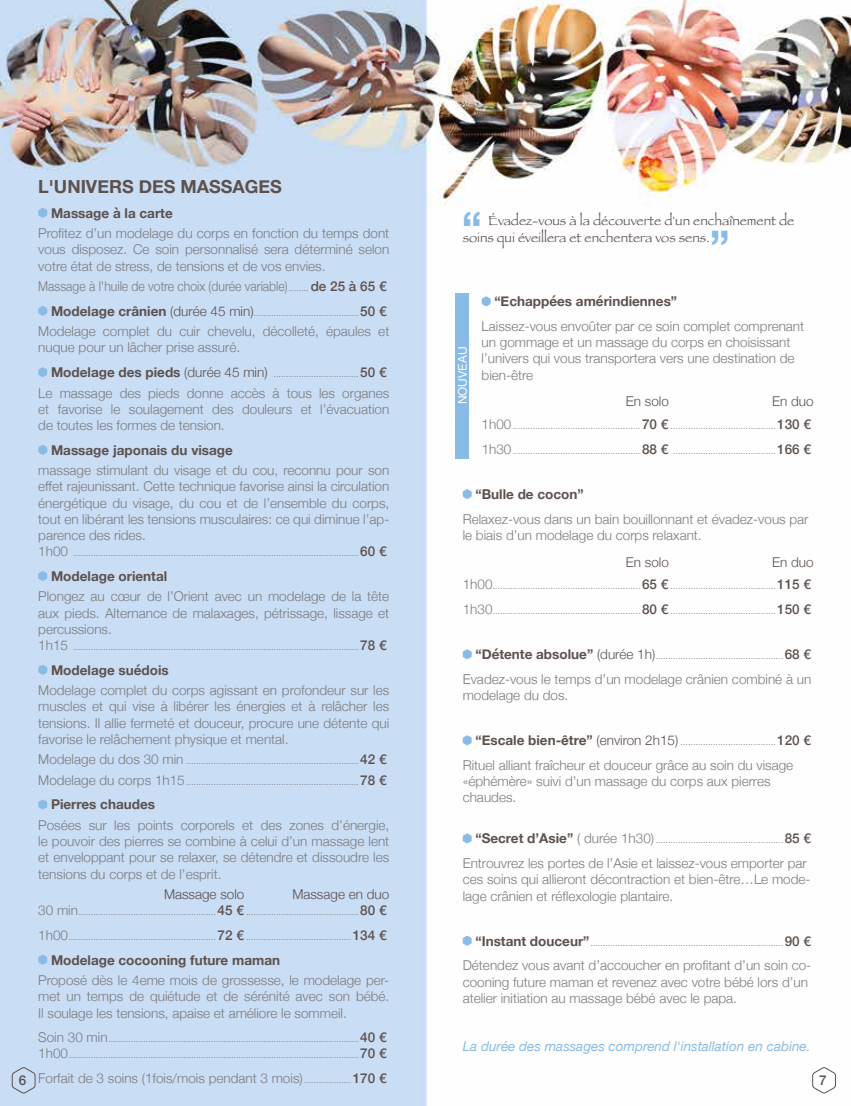
<style>
.page{position:relative;width:851px;height:1106px;background:#fff}
.page>*{position:absolute;margin:0;border:0;box-sizing:border-box;transform-origin:0 0}
.t1{font:700 43.5px "Helvetica Neue";color:#88bce7}
.t2{font:700 18px "Helvetica Neue";color:#5d514d}
.t3{font:300 13.5px/16.2px "Helvetica Neue";color:#7c7b7b;text-align:justify}
.t4{font:700 13.5px "Helvetica Neue";color:#5d514d}
.t5{font:13.5px/16.2px "Papyrus";color:#5d514d}
.t6{font:300 13.5px "Helvetica Neue";color:#7c7b7b;scale:.9 1}
.t7{font:italic 13.5px "Helvetica Neue";color:#88bce7}
.t8{font:300 13.5px "Helvetica Neue";color:#5d514d}
.t9{font:500 13.5px "Helvetica Neue";color:#5d514d}
.t10{font:12px "Helvetica Neue";color:#fff}
.t11{font:300 9px/16.2px "Helvetica Neue";color:#7c7b7b}
.s1{font-size:9px}
.s2{font-weight:500;color:#5d514d}
.s3{font-weight:700;font-size:13.5px;color:#5d514d}
.s4{font-size:13.5px;color:#5d514d}
.s5{font-weight:500;font-size:13.5px;color:#5d514d}
.s6{font-size:13.5px}
</style>
<div class="page">
<img style="left:0;top:0;width:850px;height:1106px">
<svg style="left:38px;top:208px;width:9px;height:10px"></svg>
<svg style="left:38px;top:306px;width:9px;height:10px"></svg>
<svg style="left:38px;top:367px;width:9px;height:10px"></svg>
<svg style="left:38px;top:445px;width:9px;height:10px"></svg>
<svg style="left:38px;top:571px;width:9px;height:10px"></svg>
<svg style="left:38px;top:665px;width:9px;height:9px"></svg>
<svg style="left:38px;top:799px;width:9px;height:10px"></svg>
<svg style="left:38px;top:954px;width:9px;height:10px"></svg>
<svg style="left:481px;top:296px;width:9px;height:10px"></svg>
<svg style="left:462px;top:489px;width:9px;height:10px"></svg>
<svg style="left:462px;top:649px;width:9px;height:10px"></svg>
<svg style="left:462px;top:735px;width:9px;height:10px"></svg>
<svg style="left:462px;top:833px;width:9px;height:10px"></svg>
<svg style="left:462px;top:935px;width:9px;height:10px"></svg>
<div style="left:455px;top:293px;width:14px;height:165px;background:#88bce7"></div>
<svg style="left:812px;top:1067px;width:23px;height:26px"></svg>
<svg style="left:12px;top:1067px;width:23px;height:26px"></svg>
<h2 class="t2" style="left:38px;top:172px;width:245px">L'UNIVERS DES MASSAGES</h2>
<p class="t4" style="left:51px;top:202px;width:123px">Massage à la carte</p>
<p class="t3" style="left:38px;top:224px;width:352px">Profitez d’un modelage du corps en fonction du temps dont vous disposez. Ce soin personnalisé sera déterminé selon votre état de stress, de tensions et de vos envies.</p>
<p class="t6" style="left:38px;top:275px;width:388px">Massage à l'huile de votre choix (durée variable)<span class="s1">........</span> <span class="s2">de 25 à 65 €</span></p>
<p class="t11" style="left:51px;top:304px;width:337px"><span class="s3">Modelage crânien</span> <span class="s4">(durée 45 min)</span>.......................................... <span class="s5">50 €</span></p>
<p class="t3" style="left:38px;top:322px;width:352px">Modelage complet du cuir chevelu, décolleté, épaules et nuque pour un lâcher prise assuré.</p>
<p class="t11" style="left:51px;top:365px;width:337px"><span class="s3">Modelage des pieds</span> <span class="s4">(durée 45 min)</span> .................................. <span class="s5">50 €</span></p>
<p class="t3" style="left:38px;top:384px;width:352px">Le massage des pieds donne accès à tous les organes et favorise le soulagement des douleurs et l’évacuation de toutes les formes de tension.</p>
<p class="t4" style="left:51px;top:439px;width:183px">Massage japonais du visage</p>
<p class="t3" style="left:38px;top:461px;width:352px">massage stimulant du visage et du cou, reconnu pour son effet rajeunissant. Cette technique favorise ainsi la circulation énergétique du visage, du cou et de l’ensemble du corps, tout en libérant les tensions musculaires: ce qui diminue l’ap&shy;parence des rides.</p>
<p class="t11" style="left:38px;top:544px;width:350px"><span class="s6">1h00</span> .................................................................................................................. <span class="s5">60 €</span></p>
<p class="t4" style="left:51px;top:565px;width:118px">Modelage oriental</p>
<p class="t3" style="left:38px;top:587px;width:352px">Plongez au cœur de l’Orient avec un modelage de la tête aux pieds. Alternance de malaxages, pétrissage, lissage et percussions.</p>
<p class="t11" style="left:38px;top:638px;width:350px"><span class="s6">1h15</span> .................................................................................................................. <span class="s5">78 €</span></p>
<p class="t4" style="left:51px;top:659px;width:119px">Modelage suédois</p>
<p class="t3" style="left:38px;top:681px;width:352px">Modelage complet du corps agissant en profondeur sur les muscles et qui vise à libérer les énergies et à relâcher les tensions. Il allie fermeté et douceur, procure une détente qui favorise le relâchement physique et mental.</p>
<p class="t11" style="left:38px;top:752px;width:350px"><span class="s6">Modelage du dos 30 min</span> ..................................................................... <span class="s5">42 €</span></p>
<p class="t11" style="left:38px;top:772px;width:350px"><span class="s6">Modelage du corps 1h15</span>..................................................................... <span class="s5">78 €</span></p>
<p class="t4" style="left:51px;top:794px;width:106px">Pierres chaudes</p>
<p class="t3" style="left:38px;top:816px;width:352px">Posées sur les points corporels et des zones d’énergie, le pouvoir des pierres se combine à celui d’un massage lent et enveloppant pour se relaxer, se détendre et dissoudre les tensions du corps et de l’esprit.</p>
<p class="t11" style="left:38px;top:903px;width:350px"><span class="s6">30 min</span>....................................................... <span class="s5">45 €</span> ............................................. <span class="s5">80 €</span></p>
<p class="t11" style="left:38px;top:928px;width:350px"><span class="s6">1h00</span>........................................................... <span class="s5">72 €</span> .......................................... <span class="s5">134 €</span></p>
<p class="t4" style="left:51px;top:949px;width:230px">Modelage cocooning future maman</p>
<p class="t3" style="left:38px;top:971px;width:352px">Proposé dès le 4eme mois de grossesse, le modelage per&shy;met un temps de quiétude et de sérénité avec son bébé.<br>Il soulage les tensions, apaise et améliore le sommeil.</p>
<p class="t11" style="left:38px;top:1030px;width:350px"><span class="s6">Soin 30 min</span>.................................................................................................... <span class="s5">40 €<br></span><span class="s6">1h00</span>.................................................................................................................... <span class="s5">70 €</span></p>
<p class="t3" style="left:38px;top:1069px;width:350px">Forfait de 3 soins (1fois/mois pendant 3 mois)<span class="s1">...................</span> <span class="s2">170 €</span></p>
<h1 class="t1" style="left:461px;top:193px;width:22px">“</h1>
<p class="t5" style="left:462px;top:212px;width:333px;text-indent:26px">Évadez-vous à la découverte d'un enchaînement de soins qui éveillera et enchentera vos sens.</p>
<h1 class="t1" style="left:709px;top:212px;width:22px">”</h1>
<p class="t4" style="left:494px;top:291px;width:184px">“Echappées amérindiennes”</p>
<p class="t3" style="left:481px;top:317px;width:324px;text-align:left">Laissez-vous envoûter par ce soin complet comprenant un gommage et un massage du corps en choisissant l’univers qui vous transportera vers une destination de bien-être</p>
<p class="t11" style="left:481px;top:417px;width:331px"><span class="s6">1h00</span>................................................... <span class="s5">70 €</span> .......................................... <span class="s5">130 €</span></p>
<p class="t11" style="left:481px;top:442px;width:331px"><span class="s6">1h30</span>................................................... <span class="s5">88 €</span> ......................................... <span class="s5">166 €</span></p>
<p class="t4" style="left:475px;top:483px;width:110px">“Bulle de cocon”</p>
<p class="t3" style="left:462px;top:510px;width:347px">Relaxez-vous dans un bain bouillonnant et évadez-vous par le biais d’un modelage du corps relaxant.</p>
<p class="t11" style="left:462px;top:577px;width:350px"><span class="s6">1h00</span>........................................................... <span class="s5">65 €</span> .......................................... <span class="s5">115 €</span></p>
<p class="t11" style="left:462px;top:602px;width:350px"><span class="s6">1h30</span>........................................................... <span class="s5">80 €</span> .......................................... <span class="s5">150 €</span></p>
<p class="t11" style="left:475px;top:647px;width:337px"><span class="s3">“Détente absolue”</span> <span class="s4">(durée 1h)</span>................................................... <span class="s5">68 €</span></p>
<p class="t3" style="left:462px;top:670px;width:350px">Evadez-vous le temps d’un modelage crânien combiné à un modelage du dos.</p>
<p class="t11" style="left:475px;top:733px;width:337px"><span class="s3">“Escale bien-être”</span> <span class="s4">(environ 2h15)</span> ...................................... <span class="s5">120 €</span></p>
<p class="t3" style="left:462px;top:756px;width:332px;text-align:left">Rituel alliant fraîcheur et douceur grâce au soin du visage «éphémère» suivi d’un massage du corps aux pierres chaudes.</p>
<p class="t11" style="left:475px;top:831px;width:337px"><span class="s3">“Secret d’Asie”</span> <span class="s6">( durée 1h30)</span> ................................................... <span class="s5">85 €</span></p>
<p class="t3" style="left:462px;top:854px;width:349px;text-align:left">Entrouvrez les portes de l’Asie et laissez-vous emporter par ces soins qui allieront décontraction et bien-être…Le mode&shy;lage crânien et réflexologie plantaire.</p>
<p class="t11" style="left:475px;top:933px;width:337px"><span class="s3">“Instant douceur”</span>............................................................................. <span class="s5">90 €</span></p>
<p class="t3" style="left:462px;top:956px;width:350px;text-align:left">Détendez vous avant d’accoucher en profitant d’un soin co&shy;cooning future maman et revenez avec votre bébé lors d’un atelier initiation au massage bébé avec le papa.</p>
<p class="t7" style="left:462px;top:1036px;width:349px">La durée des massages comprend l'installation en cabine.</p>
<p class="t10" style="left:453px;top:404px;width:59px;rotate:-90deg">NOUVEAU</p>
<p class="t8" style="left:625px;top:390px;width:45px">En solo</p>
<p class="t8" style="left:772px;top:390px;width:43px">En duo</p>
<p class="t8" style="left:625px;top:551px;width:45px">En solo</p>
<p class="t8" style="left:772px;top:551px;width:43px">En duo</p>
<p class="t8" style="left:164px;top:883px;width:82px">Massage solo</p>
<p class="t8" style="left:292px;top:883px;width:98px">Massage en duo</p>
<p class="t9" style="left:19px;top:1069px;width:9px">6</p>
<p class="t9" style="left:819px;top:1069px;width:9px">7</p>
</div>
